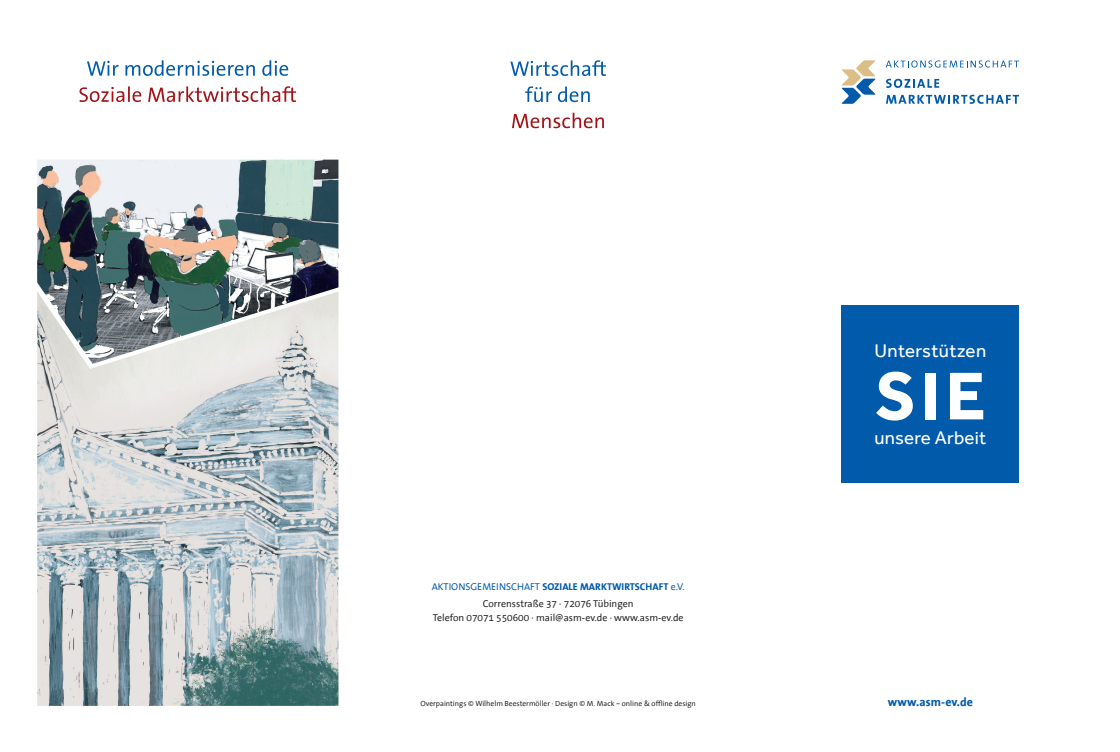
<style>
.page{position:relative;width:1120px;height:752px;background:#fff}
.page>*{position:absolute;margin:0;border:0;box-sizing:border-box;transform-origin:0 0}
.t1{font:700 69.62px "Effra";color:#fff}
.t2{font:18.75px "Effra";letter-spacing:.01em;color:#fff}
.t3{font:700 11.88px "The Sans Office";letter-spacing:.01em;color:#015aaa}
.t4{font:10px/17.5px "The Sans Office";color:#231f20;text-align:center}
.t5{font:7.5px "The Sans Office";color:#231f20}
.s1{color:#015aaa}
.s2{font-weight:700;color:#015aaa}
</style>
<div class="page">
<div style="left:842px;top:305px;width:177px;height:177px;background:#015aaa"></div>
<svg style="left:841px;top:60px;width:34px;height:44px"></svg>
<svg style="left:886px;top:60px;width:133px;height:7px"></svg>
<svg style="left:886px;top:79px;width:53px;height:9px"></svg>
<svg style="left:886px;top:95px;width:133px;height:9px"></svg>
<svg style="left:79px;top:86px;width:217px;height:16px"></svg>
<svg style="left:87px;top:60px;width:201px;height:16px"></svg>
<svg style="left:512px;top:113px;width:92px;height:15px"></svg>
<svg style="left:525px;top:86px;width:65px;height:16px"></svg>
<svg style="left:510px;top:60px;width:96px;height:16px"></svg>
<img style="left:37px;top:363px;width:301px;height:342px">
<img style="left:37px;top:159px;width:301px;height:204px">
<p class="t4" style="left:432px;top:577px;width:255px"><span class="s1">AKTIONSGEMEINSCHAFT</span> <span class="s2">SOZIALE MARKTWIRTSCHAFT</span> <span class="s1">e.V.<br></span>Corrensstraße 37 · 72076 Tübingen</p>
<p class="t4" style="left:433px;top:609px;width:252px">Telefon 07071 550600 · mail@asm-ev.de · www.asm-ev.de</p>
<h2 class="t2" style="left:874px;top:339px;width:113px">Unterstützen</h2>
<h1 class="t1" style="left:875px;top:354px;width:112px">SIE</h1>
<h2 class="t2" style="left:874px;top:426px;width:113px">unsere Arbeit</h2>
<p class="t5" style="left:420px;top:699px;width:277px">Overpaintings © Wilhelm Beestermöller · Design © M. Mack – online &amp; offline design</p>
<p class="t3" style="left:887px;top:695px;width:87px">www.asm-ev.de</p>
</div>
